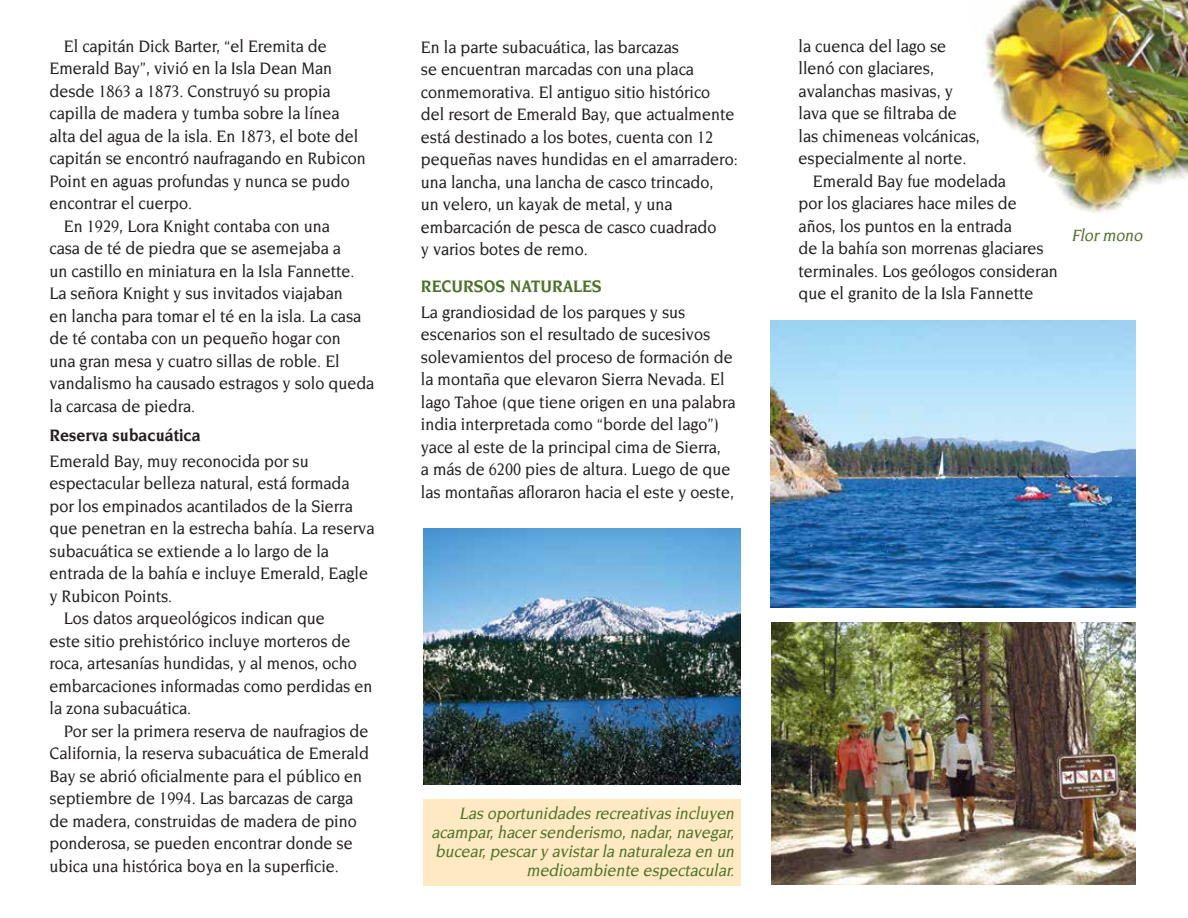
<style>
.page{position:relative;width:1188px;height:918px;background:#fff}
.page>*{position:absolute;margin:0;border:0;box-sizing:border-box;transform-origin:0 0}
.t1{font:500 18px/22.5px "Novarese";color:#231f20;scale:.9 1}
.t2{font:700 18px "Novarese";color:#231f20;scale:.9 1}
.t3{font:700 18px "Novarese";color:#4c7229;scale:.9 1}
.t4{font:italic 500 17.7px/18.8px "Novarese";color:#4c7229;text-align:right;scale:.9 1}
</style>
<div class="page">
<img style="left:984px;top:0;width:204px;height:213px">
<div style="left:423px;top:799px;width:317px;height:86px;background:#ffe9c3"></div>
<img style="left:771px;top:623px;width:365px;height:261px">
<img style="left:771px;top:321px;width:365px;height:286px">
<img style="left:423px;top:528px;width:317px;height:257px">
<p class="t1" style="left:49px;top:34px;width:353px;text-indent:14px">El capitán Dick Barter, “el Eremita de Emerald Bay”, vivió en la Isla Dean Man desde 1863 a 1873. Construyó su propia capilla de madera y tumba sobre la línea alta del agua de la isla. En 1873, el bote del capitán se encontró naufragando en Rubicon Point en aguas profundas y nunca se pudo encontrar el cuerpo.</p>
<p class="t1" style="left:49px;top:214px;width:363px;text-indent:14px">En 1929, Lora Knight contaba con una<br>casa de té de piedra que se asemejaba a<br>un castillo en miniatura en la Isla Fannette.<br>La señora Knight y sus invitados viajaban<br>en lancha para tomar el té en la isla. La casa de té contaba con un pequeño hogar con<br>una gran mesa y cuatro sillas de roble. El vandalismo ha causado estragos y solo queda la carcasa de piedra.</p>
<h3 class="t2" style="left:50px;top:425px;width:170px">Reserva subacuática</h3>
<p class="t1" style="left:50px;top:449px;width:363px">Emerald Bay, muy reconocida por su espectacular belleza natural, está formada por los empinados acantilados de la Sierra que penetran en la estrecha bahía. La reserva subacuática se extiende a lo largo de la entrada de la bahía e incluye Emerald, Eagle y Rubicon Points.</p>
<p class="t1" style="left:50px;top:607px;width:360px;text-indent:14px">Los datos arqueológicos indican que<br>este sitio prehistórico incluye morteros de roca, artesanías hundidas, y al menos, ocho embarcaciones informadas como perdidas en la zona subacuática.</p>
<p class="t1" style="left:50px;top:719px;width:356px;text-indent:14px">Por ser la primera reserva de naufragios de California, la reserva subacuática de Emerald Bay se abrió oficialmente para el público en septiembre de 1994. Las barcazas de carga de madera, construidas de madera de pino ponderosa, se pueden encontrar donde se ubica una histórica boya en la superficie.</p>
<p class="t1" style="left:421px;top:35px;width:354px">En la parte subacuática, las barcazas<br>se encuentran marcadas con una placa conmemorativa. El antiguo sitio histórico del resort de Emerald Bay, que actualmente está destinado a los botes, cuenta con 12 pequeñas naves hundidas en el amarradero: una lancha, una lancha de casco trincado,<br>un velero, un kayak de metal, y una embarcación de pesca de casco cuadrado<br>y varios botes de remo.</p>
<h2 class="t3" style="left:421px;top:276px;width:203px">RECURSOS NATURALES</h2>
<p class="t1" style="left:421px;top:300px;width:351px">La grandiosidad de los parques y sus escenarios son el resultado de sucesivos solevamientos del proceso de formación de la montaña que elevaron Sierra Nevada. El lago Tahoe (que tiene origen en una palabra india interpretada como “borde del lago”) yace al este de la principal cima de Sierra,<br>a más de 6200 pies de altura. Luego de que las montañas afloraron hacia el este y oeste,</p>
<p class="t4" style="left:431px;top:804px;width:342px">Las oportunidades recreativas incluyen acampar,hacersenderismo,nadar,navegar, bucear,pescary avistarla naturaleza en un medioambiente espectacular.</p>
<p class="t1" style="left:799px;top:34px;width:166px">la cuenca del lago se</p>
<p class="t1" style="left:799px;top:57px;width:152px">llenó con glaciares,</p>
<p class="t1" style="left:799px;top:79px;width:173px">avalanchas masivas, y</p>
<p class="t1" style="left:799px;top:102px;width:178px">lava que se filtraba de</p>
<p class="t1" style="left:799px;top:124px;width:203px">las chimeneas volcánicas,</p>
<p class="t1" style="left:799px;top:147px;width:188px">especialmente al norte.</p>
<p class="t1" style="left:813px;top:169px;width:216px">Emerald Bay fue modelada</p>
<p class="t1" style="left:799px;top:192px;width:244px">por los glaciares hace miles de</p>
<p class="t1" style="left:799px;top:214px;width:239px">años, los puntos en la entrada</p>
<p class="t1" style="left:799px;top:237px;width:274px">de la bahía son morrenas glaciares</p>
<p class="t1" style="left:799px;top:259px;width:290px">terminales. Los geólogos consideran</p>
<p class="t1" style="left:799px;top:282px;width:263px">que el granito de la Isla Fannette</p>
<p class="t4" style="left:1071px;top:226px;width:84px">Flormono</p>
</div>
